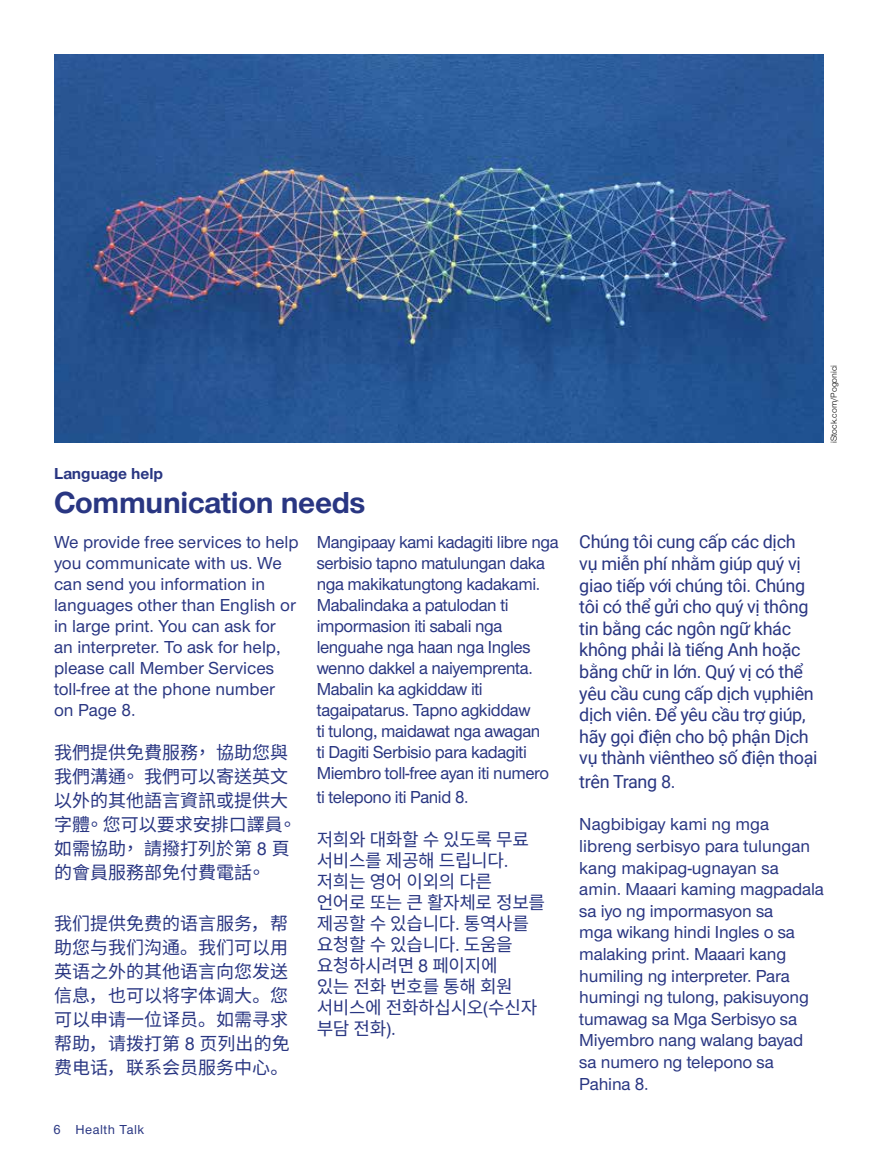
<style>
.page{position:relative;width:878px;height:1161px;background:#fff}
.page>*{position:absolute;margin:0;border:0;box-sizing:border-box;transform-origin:0 0}
.Hed_sans_primary_AMC{font:700 31.5px "UHC Sans";letter-spacing:-.01em;color:#293682}
.Sans_no_indent_AMC{font:500 18px/21px "UHC Sans";letter-spacing:-.015em;color:#293682}
.t1{font:18px/21.6px "Roboto";letter-spacing:-.02em;color:#293682}
.t2{font:18px/21px "Source Han Sans KR";letter-spacing:-.02em;color:#293682}
.t3{font:18px/24px "Source Han Sans CN";color:#293682;text-align:justify}
.t4{font:18px/24px "Source Han Sans TW";color:#293682}
.tag_category_AMC{font:700 16.5px "UHC Sans";color:#293682}
.Folio_V_AMC{font:500 13.5px "UHC Sans";letter-spacing:.04em;color:#293682}
.Legal_language_AMC{font:9px "UHC Sans";color:#000}
.s1{font-family:"UHC Sans";font-weight:500;font-size:18.9px}
</style>
<div class="page">
<img style="left:54px;top:54px;width:770px;height:388px">
<p class="tag_category_AMC" style="left:54px;top:462px;width:111px">Language help</p>
<p class="Hed_sans_primary_AMC" style="left:54px;top:482px;width:313px">Communication needs</p>
<p class="Sans_no_indent_AMC" style="left:54px;top:531px;width:246px">We provide free services to help you communicate with us. We can send you information in languages other than English or in large print. You can ask for an interpreter. To ask for help, please call Member Services toll-free at the phone number on Page 8.</p>
<p class="t4" style="left:54px;top:741px;width:244px">我們提供免費服務，協助您與我們溝通。我們可以寄送英文以外的其他語言資訊或提供大字體。您可以要求安排口譯員。如需協助，請撥打列於第 <span class="s1">8</span> 頁的會員服務部免付費電話。</p>
<p class="t3" style="left:54px;top:912px;width:237px">我们提供免费的语言服务，帮助您与我们沟通。我们可以用英语之外的其他语言向您发送信息，也可以将字体调大。您可以申请一位译员。如需寻求帮助，请拨打第 <span class="s1">8</span> 页列出的免费电话，联系会员服务中心。</p>
<p class="Sans_no_indent_AMC" style="left:316px;top:531px;width:243px">Mangipaay kami kadagiti libre nga serbisio tapno matulungan daka nga makikatungtong kadakami.<br>Mabalindaka a patulodan ti impormasion iti sabali nga lenguahe nga haan nga Ingles wenno dakkel a naiyemprenta.<br>Mabalin ka agkiddaw iti tagaipatarus. Tapno agkiddaw<br>ti tulong, maidawat nga awagan<br>ti Dagiti Serbisio para kadagiti<br>Miembro toll-free ayan iti numero</p>
<p class="Sans_no_indent_AMC" style="left:316px;top:786px;width:153px">ti telepono iti Panid 8.</p>
<p class="t2" style="left:316px;top:829px;width:230px">저희와 대화할 수 있도록 무료 서비스를 제공해 드립니다<span class="s1">. </span>저희는 영어 이외의 다른 언어로 또는 큰 활자체로 정보를 제공할 수 있습니다<span class="s1">.</span> 통역사를 요청할 수 있습니다<span class="s1">.</span> 도움을 요청하시려면 <span class="s1">8</span> 페이지에<br>있는 전화 번호를 통해 회원 서비스에 전화하십시오<span class="s1">(</span>수신자 부담 전화<span class="s1">).</span></p>
<p class="Folio_V_AMC" style="left:54px;top:1120px;width:92px">6 Health Talk</p>
<p class="Legal_language_AMC" style="left:827px;top:443px;width:80px;rotate:-90deg">iStock.com/Pogonici</p>
<p class="t1" style="left:579px;top:531px;width:240px">Chúng tôi cung cấp các dịch vụ miễn phí nhằm giúp quý vị giao tiếp với chúng tôi. Chúng tôi có thể gửi cho quý vị thông tin bằng các ngôn ngữ khác không phải là tiếng Anh hoặc bằng chữ in lớn. Quý vị có thể yêu cầu cung cấp dịch vụphiên dịch viên. Để yêu cầu trợ giúp, hãy gọi điện cho bộ phận Dịch vụ thành viêntheo số điện thoại</p>
<p class="t1" style="left:579px;top:771px;width:98px">trên Trang 8.</p>
<p class="Sans_no_indent_AMC" style="left:579px;top:813px;width:246px;line-height:21.6px">Nagbibigay kami ng mga libreng serbisyo para tulungan kang makipag-ugnayan sa amin. Maaari kaming magpadala sa iyo ng impormasyon sa<br>mga wikang hindi Ingles o sa malaking print. Maaari kang humiling ng interpreter. Para humingi ng tulong, pakisuyong tumawag sa Mga Serbisyo sa<br>Miyembro nang walang bayad sa numero ng telepono sa<br>Pahina 8.</p>
</div>
